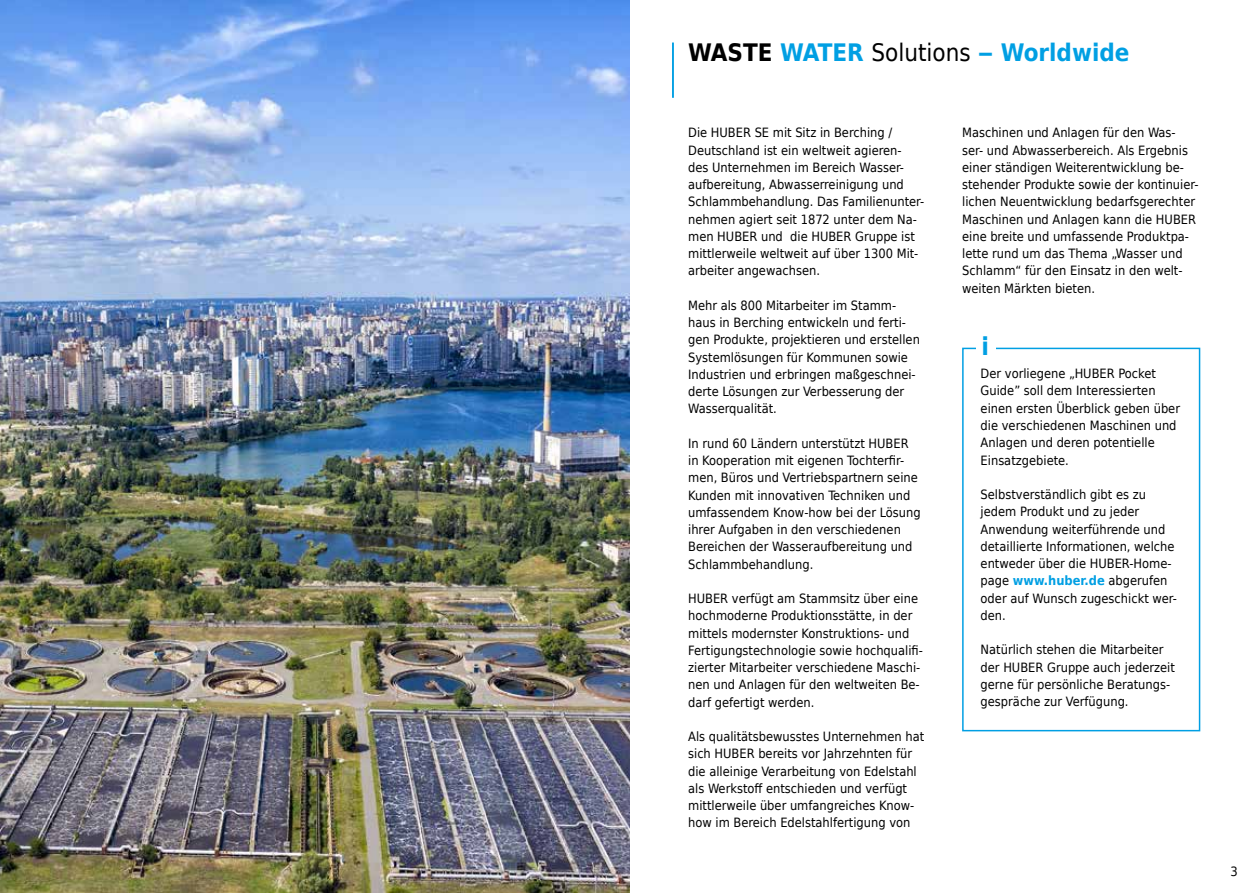
<style>
.page{position:relative;width:1259px;height:893px;background:#fff}
.page>*{position:absolute;margin:0;border:0;box-sizing:border-box;transform-origin:0 0}
.t1{font:700 24.45px "Huber Tec";color:#009fe3}
.t2{font:700 24px "Huber Tec";color:#009fe3}
.t3{font:12.75px/17.2px "Huber Tec";color:#000}
.s1{color:#000}
.s2{font-weight:400;color:#000}
.s3{font-weight:700;color:#009fe3}
</style>
<div class="page">
<img style="left:0;top:0;width:629px;height:893px">
<hr style="left:672px;top:43px;width:2px;height:55px;background:#009fe3">
<div style="left:962px;top:348px;width:238px;height:383px;border:2px solid #009fe3"></div>
<div style="left:976px;top:344px;width:19px;height:17px;background:#fff"></div>
<h2 class="t2" style="left:688px;top:33px;width:443px"><span class="s1">WASTE</span> WATER <span class="s2">Solutions</span> – Worldwide</h2>
<p class="t3" style="left:688px;top:123px;width:238px">Die HUBER SE mit Sitz in Berching / Deutschland ist ein weltweit agieren&shy;des Unternehmen im Bereich Wasser&shy;aufbereitung, Abwasserreinigung und Schlammbehandlung. Das Familienunter&shy;nehmen agiert seit 1872 unter dem Na&shy;men HUBER und die HUBER Gruppe ist mittlerweile weltweit auf über 1300 Mit&shy;arbeiter angewachsen.</p>
<p class="t3" style="left:688px;top:296px;width:233px">Mehr als 800 Mitarbeiter im Stamm&shy;haus in Berching entwickeln und ferti&shy;gen Produkte, projektieren und erstellen Systemlösungen für Kommunen sowie Industrien und erbringen maßgeschnei&shy;derte Lösungen zur Verbesserung der Wasserqualität.</p>
<p class="t3" style="left:688px;top:434px;width:234px">In rund 60 Ländern unterstützt HUBER in Kooperation mit eigenen Tochterfir&shy;men, Büros und Vertriebspartnern seine Kunden mit innovativen Techniken und umfassendem Know-how bei der Lösung ihrer Aufgaben in den verschiedenen Bereichen der Wasseraufbereitung und Schlammbehandlung.</p>
<p class="t3" style="left:688px;top:589px;width:236px">HUBER verfügt am Stammsitz über eine hochmoderne Produktionsstätte, in der mittels modernster Konstruktions- und Fertigungstechnologie sowie hochqualifi&shy;zierter Mitarbeiter verschiedene Maschi&shy;nen und Anlagen für den weltweiten Be&shy;darf gefertigt werden.</p>
<p class="t3" style="left:688px;top:727px;width:237px">Als qualitätsbewusstes Unternehmen hat sich HUBER bereits vor Jahrzehnten für die alleinige Verarbeitung von Edelstahl als Werkstoff entschieden und verfügt mittlerweile über umfangreiches Know&shy;how im Bereich Edelstahlfertigung von</p>
<p class="t3" style="left:962px;top:123px;width:238px">Maschinen und Anlagen für den Was&shy;ser- und Abwasserbereich. Als Ergebnis einer ständigen Weiterentwicklung be&shy;stehender Produkte sowie der kontinuier&shy;lichen Neuentwicklung bedarfsgerechter Maschinen und Anlagen kann die HUBER eine breite und umfassende Produktpa&shy;lette rund um das Thema „Wasser und Schlamm“ für den Einsatz in den welt&shy;weiten Märkten bieten.</p>
<h1 class="t1" style="left:981px;top:326px;width:9px">i</h1>
<p class="t3" style="left:980px;top:364px;width:201px">Der vorliegene „HUBER Pocket<br>Guide” soll dem Interessierten einen ersten Überblick geben über die verschiedenen Maschinen und<br>Anlagen und deren potentielle<br>Einsatzgebiete.</p>
<p class="t3" style="left:980px;top:485px;width:198px">Selbstverständlich gibt es zu jedem Produkt und zu jeder<br>Anwendung weiterführende und detaillierte Informationen, welche entweder über die HUBER-Home&shy;page <span class="s3">www.huber.de</span> abgerufen oder auf Wunsch zugeschickt wer&shy;den.</p>
<p class="t3" style="left:980px;top:640px;width:196px">Natürlich stehen die Mitarbeiter der HUBER Gruppe auch jederzeit gerne für persönliche Beratungs&shy;gespräche zur Verfügung.</p>
<p class="t3" style="left:1230px;top:862px;width:9px">3</p>
</div>
